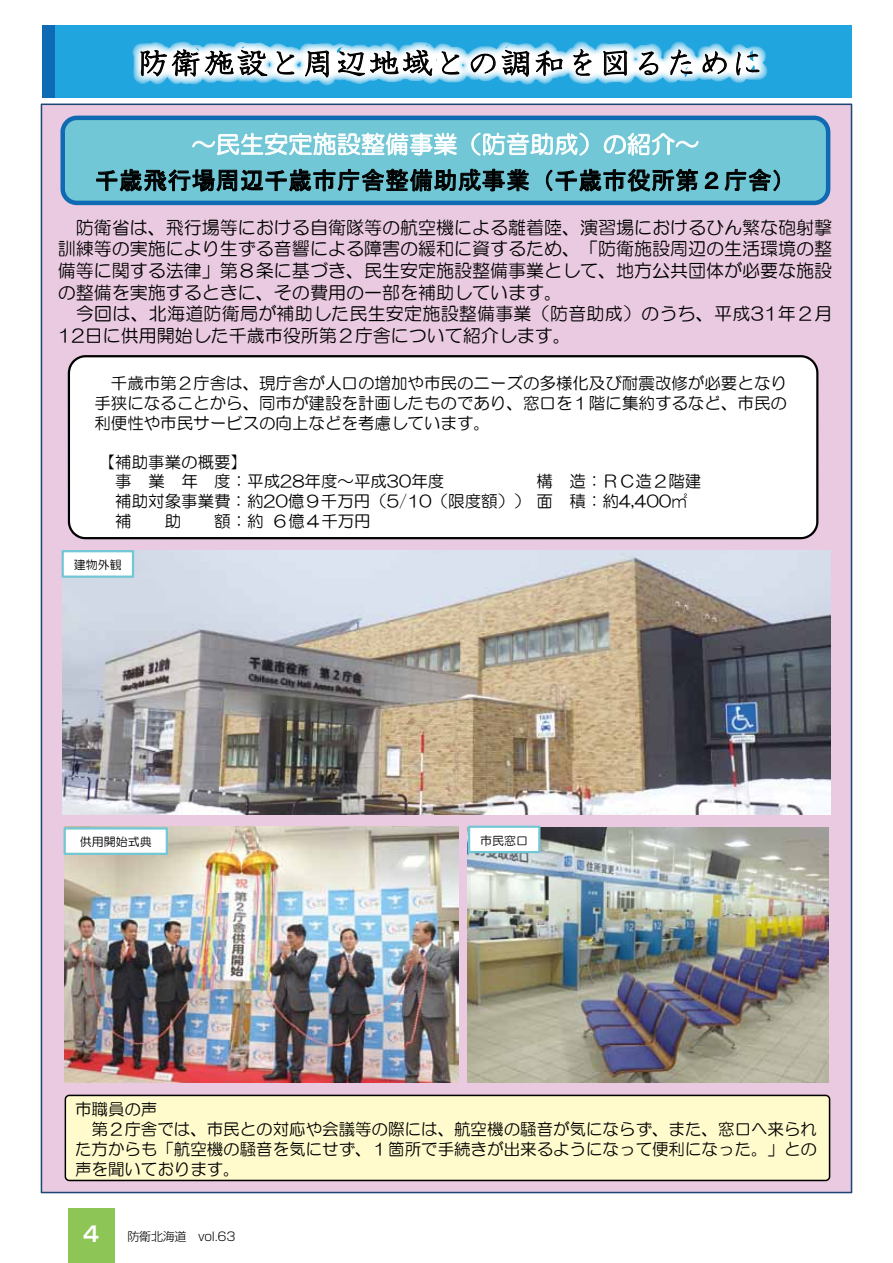
<style>
.page{position:relative;width:893px;height:1263px;background:#fff}
.page>*{position:absolute;margin:0;border:0;box-sizing:border-box;transform-origin:0 0}
.t1{font:33px "HGS Kyokashotai";color:#000}
.t2{font:24px "MS Gothic";letter-spacing:.005em;color:#000}
.t3{font:24px "HG Maru Gothic MPRO";letter-spacing:.005em;color:#fff}
.t4{font:700 21px "Shin Go Pro De";color:#fff}
.t5{font:18px/21.6px "HG Maru Gothic MPRO";color:#000;text-align:justify}
.t6{font:16.5px/19.8px "HG Maru Gothic MPRO";color:#000}
.t7{font:12px "HG Maru Gothic MPRO";color:#000}
.t8{font:300 12px "Shin Go Pro";letter-spacing:-.02em;color:#000}
</style>
<div class="page">
<div style="left:41px;top:104px;width:811px;height:1089px;background:#eacae0"></div>
<img style="left:64px;top:827px;width:394px;height:255px">
<img style="left:467px;top:827px;width:362px;height:256px">
<img style="left:63px;top:550px;width:768px;height:265px">
<svg style="left:60px;top:116px;width:770px;height:89px;background:#63b9d0"></svg>
<svg style="left:192px;top:133px;width:265px;height:22px;background:#aadde5"></svg>
<svg style="left:471px;top:129px;width:118px;height:27px;background:#9bd7e1"></svg>
<svg style="left:604px;top:133px;width:94px;height:23px;background:#94d4df"></svg>
<svg style="left:96px;top:169px;width:433px;height:69px;background:#96abbf"></svg>
<svg style="left:546px;top:169px;width:152px;height:23px;background:#4b848e"></svg>
<svg style="left:705px;top:172px;width:13px;height:17px"></svg>
<svg style="left:724px;top:169px;width:56px;height:22px"></svg>
<svg style="left:68px;top:355px;width:750px;height:184px"></svg>
<svg style="left:62px;top:550px;width:72px;height:28px"></svg>
<div style="left:65px;top:1095px;width:765px;height:86px;background:#fffbcc"></div>
<svg style="left:64px;top:827px;width:104px;height:28px"></svg>
<svg style="left:468px;top:825px;width:72px;height:28px"></svg>
<div style="left:53px;top:25px;width:798px;height:72px;background:#20a5df"></div>
<div style="left:42px;top:25px;width:12px;height:72px;background:#0e6ab5"></div>
<svg style="left:132px;top:41px;width:636px;height:45px"></svg>
<div style="left:68px;top:1208px;width:46px;height:55px;background:#8dc556"></div>
<h1 class="t1" style="left:137px;top:46px;width:629px">防衛施設と周辺地域との調和を図るために</h1>
<h2 class="t3" style="left:192px;top:132px;width:509px">～民生安定施設整備事業（防音助成）の紹介～</h2>
<h2 class="t2" style="left:95px;top:168px;width:703px">千歳飛行場周辺千歳市庁舎整備助成事業（千歳市役所第２庁舎）</h2>
<p class="t5" style="left:58px;top:216px;width:776px;text-indent:18px">防衛省は、飛行場等における自衛隊等の航空機による離着陸、演習場におけるひん繁な砲射撃訓練等の実施により生ずる音響による障害の緩和に資するため、「防衛施設周辺の生活環境の整備等に関する法律」第８条に基づき、民生安定施設整備事業として、地方公共団体が必要な施設の整備を実施するときに、その費用の一部を補助しています。</p>
<p class="t5" style="left:58px;top:303px;width:776px;text-indent:18px">今回は、北海道防衛局が補助した民生安定施設整備事業（防音助成）のうち、平成31年２月<br>12日に供用開始した千歳市役所第２庁舎について紹介します。</p>
<p class="t6" style="left:94px;top:373px;width:694px;text-align:justify;text-indent:16px">千歳市第２庁舎は、現庁舎が人口の増加や市民のニーズの多様化及び耐震改修が必要となり手狭になることから、同市が建設を計画したものであり、窓口を１階に集約するなど、市民の利便性や市民サービスの向上などを考慮しています。</p>
<p class="t6" style="left:115px;top:452px;width:331px;text-indent:-16px">【補助事業の概要】<br>事 業 年 度：平成28年度～平成30年度</p>
<p class="t6" style="left:115px;top:471px;width:588px;text-indent:421px">構 造：ＲＣ造２階建補助対象事業費：約20億９千万円（5/10（限度額））面 積：約4,400㎡補</p>
<p class="t6" style="left:165px;top:511px;width:18px">助</p>
<p class="t6" style="left:214px;top:511px;width:158px">額：約６億４千万円</p>
<p class="t7" style="left:74px;top:559px;width:49px">建物外観</p>
<p class="t7" style="left:80px;top:836px;width:73px">供用開始式典</p>
<p class="t7" style="left:480px;top:834px;width:49px">市民窓口</p>
<p class="t6" style="left:75px;top:1099px;width:84px">市職員の声</p>
<p class="t6" style="left:92px;top:1119px;width:727px">第２庁舎では、市民との対応や会議等の際には、航空機の騒音が気にならず、また、窓口へ来られ</p>
<p class="t6" style="left:75px;top:1139px;width:743px">た方からも「航空機の騒音を気にせず、１箇所で手続きが出来るようになって便利になった。」との</p>
<p class="t6" style="left:75px;top:1159px;width:166px">声を聞いております。</p>
<p class="t4" style="left:83px;top:1216px;width:17px">4</p>
<p class="t8" style="left:128px;top:1226px;width:110px">防衛北海道　vol.63</p>
</div>
